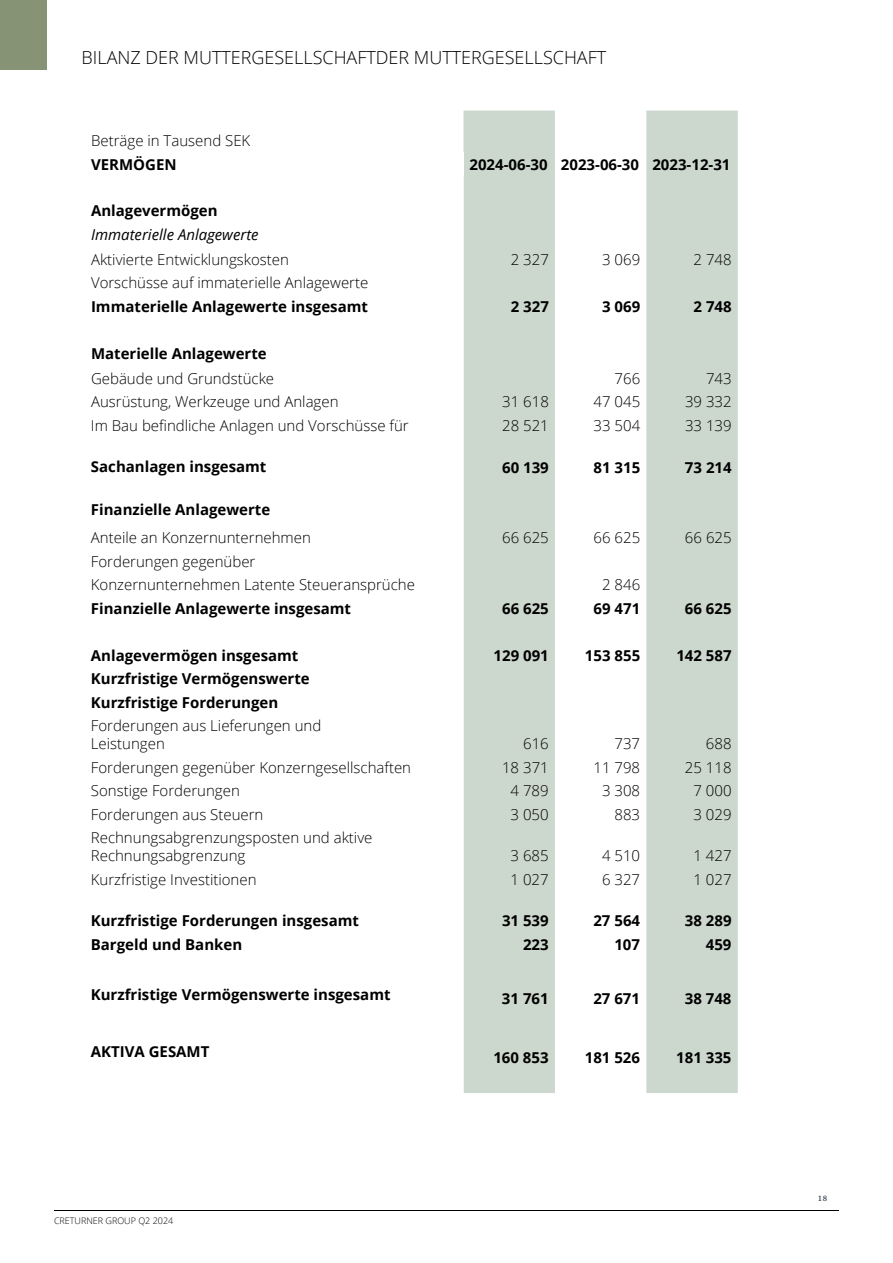
<style>
.page{position:relative;width:893px;height:1263px;background:#fff}
.page>*{position:absolute;margin:0;border:0;box-sizing:border-box;transform-origin:0 0}
.t1{font:300 18px "Open Sans";color:#000}
.t2{font:300 15px/18px "Open Sans";color:#000}
.t3{font:700 15px/23.4px "Open Sans";color:#000}
.t4{font:italic 15px "Open Sans";color:#000}
.t5{font:15px "Minion Pro";color:#3d4a55}
.t6{font:300 9px "Open Sans";color:#000}
</style>
<div class="page">
<hr style="left:54px;top:1210px;width:785px;height:1px;background:#000">
<svg style="left:463px;top:111px;width:275px;height:982px;fill:#ccd7ce"></svg>
<div style="left:0;top:0;width:47px;height:70px;background:#869374"></div>
<p class="t1" style="left:82px;top:45px;width:526px">BILANZ DER MUTTERGESELLSCHAFTDER MUTTERGESELLSCHAFT</p>
<p class="t2" style="left:91px;top:131px;width:161px">Beträge in Tausend SEK</p>
<p class="t3" style="left:91px;top:152px;width:87px">VERMÖGEN</p>
<p class="t3" style="left:469px;top:152px;width:263px">2024-06-30 2023-06-30 2023-12-31</p>
<p class="t3" style="left:91px;top:199px;width:128px">Anlagevermögen</p>
<p class="t4" style="left:91px;top:224px;width:169px">Immaterielle Anlagewerte</p>
<p class="t2" style="left:91px;top:250px;width:200px">Aktivierte Entwicklungskosten</p>
<p class="t2" style="left:511px;top:250px;width:40px">2 327</p>
<p class="t2" style="left:602px;top:250px;width:40px">3 069</p>
<p class="t2" style="left:694px;top:250px;width:40px">2 748</p>
<p class="t2" style="left:91px;top:273px;width:279px">Vorschüsse auf immaterielle Anlagewerte</p>
<p class="t3" style="left:91px;top:294px;width:278px">Immaterielle Anlagewerte insgesamt</p>
<p class="t3" style="left:511px;top:294px;width:40px">2 327</p>
<p class="t3" style="left:602px;top:294px;width:40px">3 069</p>
<p class="t3" style="left:694px;top:294px;width:40px">2 748</p>
<p class="t3" style="left:91px;top:341px;width:177px">Materielle Anlagewerte</p>
<p class="t2" style="left:91px;top:369px;width:185px">Gebäude und Grundstücke</p>
<p class="t2" style="left:615px;top:369px;width:27px">766</p>
<p class="t2" style="left:706px;top:369px;width:27px">743</p>
<p class="t2" style="left:91px;top:392px;width:249px">Ausrüstung, Werkzeuge und Anlagen</p>
<p class="t2" style="left:502px;top:392px;width:48px">31 618</p>
<p class="t2" style="left:594px;top:392px;width:48px">47 045</p>
<p class="t2" style="left:685px;top:392px;width:48px">39 332</p>
<p class="t2" style="left:91px;top:416px;width:319px">Im Bau befindliche Anlagen und Vorschüsse für</p>
<p class="t2" style="left:502px;top:416px;width:48px">28 521</p>
<p class="t2" style="left:594px;top:416px;width:48px">33 504</p>
<p class="t2" style="left:685px;top:416px;width:48px">33 139</p>
<p class="t3" style="left:91px;top:455px;width:177px">Sachanlagen insgesamt</p>
<p class="t3" style="left:502px;top:456px;width:48px">60 139</p>
<p class="t3" style="left:594px;top:456px;width:48px">81 315</p>
<p class="t3" style="left:685px;top:456px;width:48px">73 214</p>
<p class="t3" style="left:91px;top:497px;width:181px">Finanzielle Anlagewerte</p>
<p class="t2" style="left:91px;top:529px;width:221px">Anteile an Konzernunternehmen</p>
<p class="t2" style="left:502px;top:529px;width:48px">66 625</p>
<p class="t2" style="left:593px;top:529px;width:48px">66 625</p>
<p class="t2" style="left:685px;top:529px;width:48px">66 625</p>
<p class="t2" style="left:91px;top:549px;width:326px;line-height:23.4px">Forderungen gegenüber<br>Konzernunternehmen Latente Steueransprüche</p>
<p class="t2" style="left:602px;top:575px;width:40px">2 846</p>
<p class="t3" style="left:91px;top:596px;width:262px">Finanzielle Anlagewerte insgesamt</p>
<p class="t3" style="left:502px;top:596px;width:48px">66 625</p>
<p class="t3" style="left:593px;top:596px;width:48px">69 471</p>
<p class="t3" style="left:685px;top:596px;width:48px">66 625</p>
<p class="t3" style="left:91px;top:643px;width:209px">Anlagevermögen insgesamt</p>
<p class="t3" style="left:493px;top:643px;width:57px">129 091</p>
<p class="t3" style="left:585px;top:643px;width:57px">153 855</p>
<p class="t3" style="left:676px;top:643px;width:57px">142 587</p>
<p class="t3" style="left:91px;top:667px;width:220px">Kurzfristige Vermögenswerte<br>Kurzfristige Forderungen</p>
<p class="t2" style="left:91px;top:716px;width:232px">Forderungen aus Lieferungen und<br>Leistungen</p>
<p class="t2" style="left:523px;top:734px;width:27px">616</p>
<p class="t2" style="left:614px;top:734px;width:27px">737</p>
<p class="t2" style="left:706px;top:734px;width:27px">688</p>
<p class="t2" style="left:91px;top:758px;width:322px">Forderungen gegenüber Konzerngesellschaften</p>
<p class="t2" style="left:502px;top:758px;width:48px">18 371</p>
<p class="t2" style="left:593px;top:758px;width:48px">11 798</p>
<p class="t2" style="left:685px;top:758px;width:48px">25 118</p>
<p class="t2" style="left:91px;top:781px;width:150px">Sonstige Forderungen</p>
<p class="t2" style="left:511px;top:781px;width:40px">4 789</p>
<p class="t2" style="left:602px;top:781px;width:40px">3 308</p>
<p class="t2" style="left:693px;top:781px;width:40px">7 000</p>
<p class="t2" style="left:91px;top:805px;width:174px">Forderungen aus Steuern</p>
<p class="t2" style="left:511px;top:805px;width:40px">3 050</p>
<p class="t2" style="left:614px;top:805px;width:27px">883</p>
<p class="t2" style="left:693px;top:805px;width:40px">3 029</p>
<p class="t2" style="left:91px;top:828px;width:283px">Rechnungsabgrenzungsposten und aktive<br>Rechnungsabgrenzung</p>
<p class="t2" style="left:511px;top:846px;width:40px">3 685</p>
<p class="t2" style="left:602px;top:846px;width:40px">4 510</p>
<p class="t2" style="left:693px;top:846px;width:40px">1 427</p>
<p class="t2" style="left:91px;top:870px;width:167px">Kurzfristige Investitionen</p>
<p class="t2" style="left:511px;top:870px;width:40px">1 027</p>
<p class="t2" style="left:602px;top:870px;width:40px">6 327</p>
<p class="t2" style="left:693px;top:870px;width:40px">1 027</p>
<p class="t3" style="left:91px;top:909px;width:270px">Kurzfristige Forderungen insgesamt</p>
<p class="t3" style="left:502px;top:909px;width:48px">31 539</p>
<p class="t3" style="left:593px;top:909px;width:48px">27 564</p>
<p class="t3" style="left:685px;top:909px;width:48px">38 289</p>
<p class="t3" style="left:91px;top:932px;width:153px">Bargeld und Banken</p>
<p class="t3" style="left:523px;top:932px;width:27px">223</p>
<p class="t3" style="left:614px;top:932px;width:27px">107</p>
<p class="t3" style="left:706px;top:932px;width:27px">459</p>
<p class="t3" style="left:91px;top:982px;width:301px">Kurzfristige Vermögenswerte insgesamt</p>
<p class="t3" style="left:502px;top:986px;width:48px">31 761</p>
<p class="t3" style="left:593px;top:986px;width:48px">27 671</p>
<p class="t3" style="left:685px;top:986px;width:48px">38 748</p>
<p class="t3" style="left:91px;top:1040px;width:120px">AKTIVA GESAMT</p>
<p class="t6" style="left:54px;top:1215px;width:121px">CRETURNER GROUP Q2 2024</p>
<p class="t3" style="left:493px;top:1046px;width:57px">160 853</p>
<p class="t3" style="left:585px;top:1046px;width:57px">181 526</p>
<p class="t3" style="left:676px;top:1046px;width:57px">181 335</p>
<p class="t5" style="left:817px;top:1186px;width:12px">18</p>
</div>
